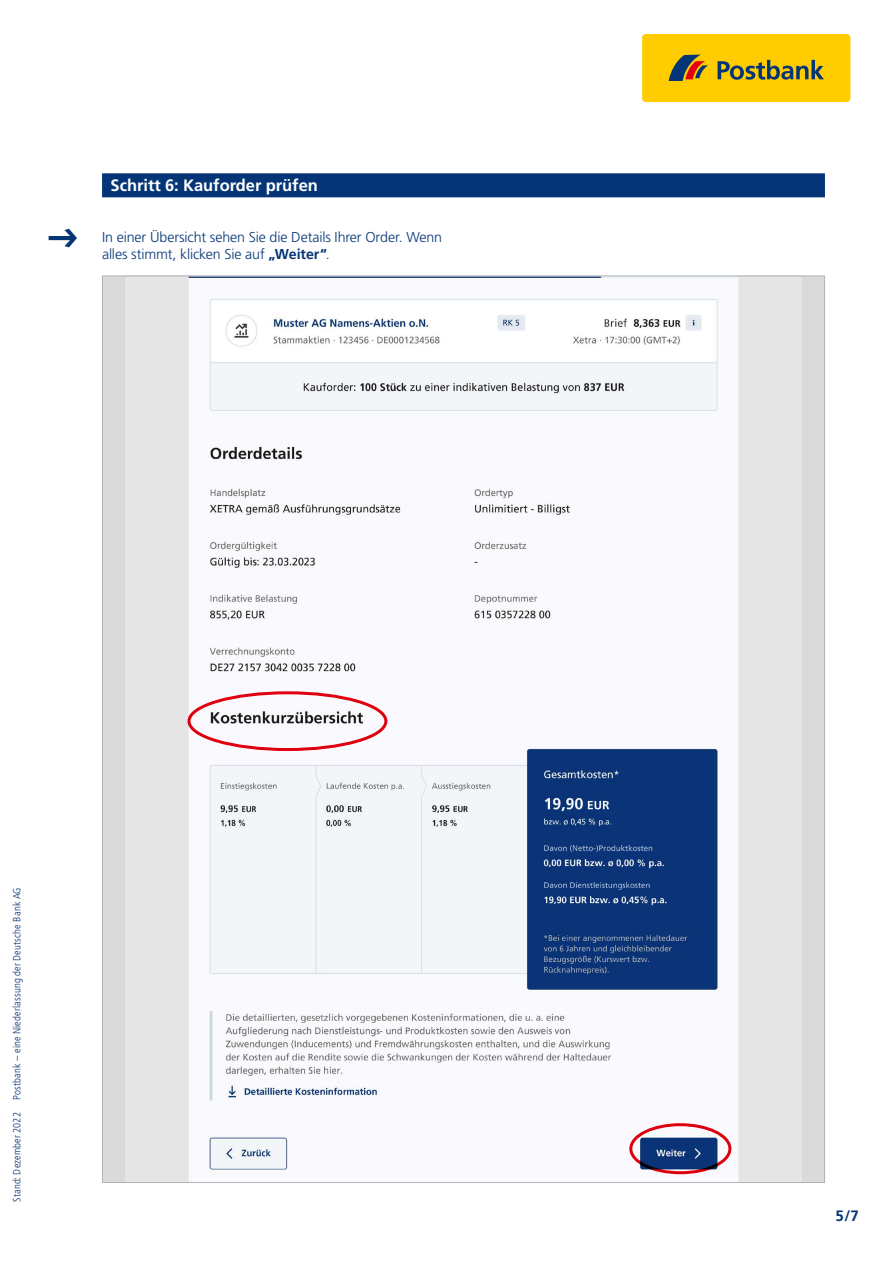
<style>
.page{position:relative;width:893px;height:1263px;background:#fff}
.page>*{position:absolute;margin:0;border:0;box-sizing:border-box;transform-origin:0 0}
.t1{font:700 16.5px "Frutiger LT Std";color:#fff}
.t2{font:16.5px "Postbank Font 799";color:#043576}
.t3{font:700 15px "Frutiger";color:#043576}
.t4{font:300 14.25px/17.1px "Frutiger LT Std";letter-spacing:-.01em;color:#043576}
.t5{font:300 condensed 10.5px "Frutiger LT Std";letter-spacing:.015em;color:#043576}
.s1{font-weight:700}
</style>
<div class="page">
<div style="left:642px;top:34px;width:208px;height:68px;background:#fc0;border-radius:4px"></div>
<svg style="left:718px;top:60px;width:106px;height:20px"></svg>
<svg style="left:669px;top:55px;width:39px;height:26px"></svg>
<div style="left:102px;top:173px;width:723px;height:24px;background:#043576"></div>
<div style="left:102px;top:276px;width:722px;height:906px;background:#dadada"></div>
<img style="left:126px;top:278px;width:675px;height:903px">
<div style="left:188px;top:691px;width:199px;height:60px;border:3px solid #e3000f;border-radius:50%"></div>
<div style="left:629px;top:1123px;width:102px;height:51px;border:3px solid #e3000f;border-radius:50%"></div>
<p class="t2" style="left:49px;top:229px;width:31px">7</p>
<p class="t1" style="left:111px;top:175px;width:209px">Schritt 6: Kauforder prüfen</p>
<p class="t4" style="left:102px;top:228px;width:342px">In einer Übersicht sehen Sie die Details Ihrer Order. Wenn alles stimmt, klicken Sie auf <span class="s1">„Weiter“</span>.</p>
<p class="t5" style="left:11px;top:1202px;width:316px;rotate:-90deg">Stand: Dezember 2022 Postbank – eine Niederlassung der Deutsche Bank AG</p>
<p class="t3" style="left:835px;top:1207px;width:25px">5/7</p>
</div>
